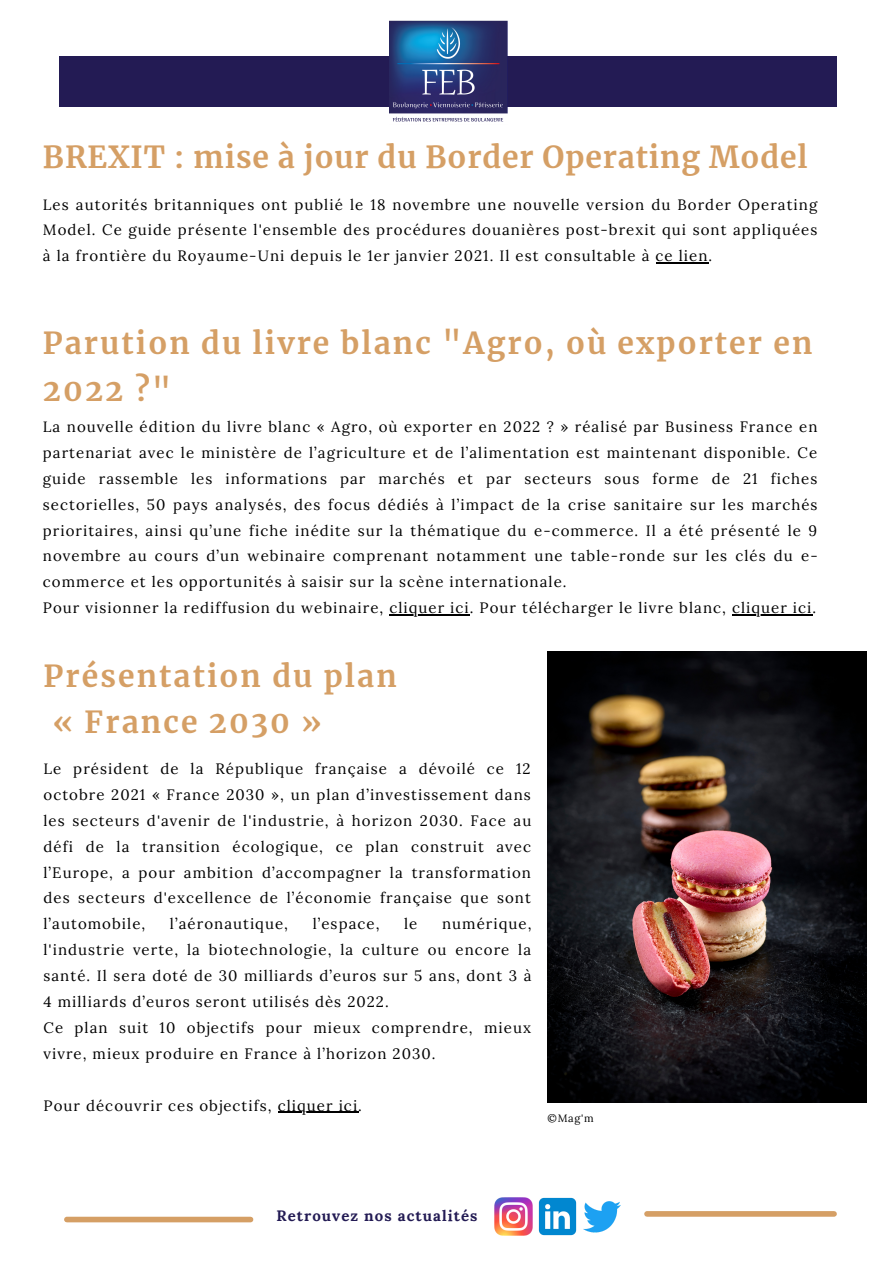
<style>
.page{position:relative;width:894px;height:1264px;background:#fff}
.page>*{position:absolute;margin:0;border:0;box-sizing:border-box;transform-origin:0 0}
.t1{font:700 30px/46.2px "Merriweather";letter-spacing:.07em;color:#d59f65}
.t2{font:700 30px "Merriweather";letter-spacing:.03em;color:#d59f65}
.t3{font:15px/26px "Lora";letter-spacing:.07em;color:#000;text-align:justify}
.t4{font:700 15px "Lora";letter-spacing:.07em;color:#231b54}
.t5{font:10.65px "Lora";color:#000}
</style>
<div class="page">
<div style="left:59px;top:56px;width:777px;height:51px;background:#231b54"></div>
<img style="left:494px;top:1197px;width:38px;height:38px">
<img style="left:538px;top:1197px;width:38px;height:38px">
<img style="left:583px;top:1201px;width:38px;height:32px">
<img style="left:389px;top:21px;width:118px;height:101px">
<div style="left:67px;top:1216px;width:183px;height:6px;background:#d59f65"></div>
<svg style="left:646px;top:1211px;width:187px;height:5px"></svg>
<img style="left:547px;top:651px;width:319px;height:451px">
<hr style="left:655px;top:262px;width:53px;height:1px;background:#000">
<hr style="left:389px;top:614px;width:80px;height:1px;background:#000">
<hr style="left:731px;top:614px;width:81px;height:1px;background:#000">
<hr style="left:278px;top:1111px;width:80px;height:1px;background:#000">
<p class="t2" style="left:43px;top:138px;width:766px">BREXIT : mise à jour du Border Operating Model</p>
<p class="t3" style="left:43px;top:191px;width:775px">Les autorités britanniques ont publié le 18 novembre une nouvelle version du Border Operating Model. Ce guide présente l'ensemble des procédures douanières post-brexit qui sont appliquées à la frontière du Royaume-Uni depuis le 1er janvier 2021. Il est consultable à ce lien.</p>
<p class="t1" style="left:43px;top:321px;width:770px">Parution du livre blanc "Agro, où exporter en<br>2022 ?"</p>
<p class="t3" style="left:43px;top:413px;width:776px">La nouvelle édition du livre blanc « Agro, où exporter en 2022 ? » réalisé par Business France en partenariat avec le ministère de l’agriculture et de l’alimentation est maintenant disponible. Ce guide rassemble les informations par marchés et par secteurs sous forme de 21 fiches sectorielles, 50 pays analysés, des focus dédiés à l’impact de la crise sanitaire sur les marchés prioritaires, ainsi qu’une fiche inédite sur la thématique du e-commerce. Il a été présenté le 9 novembre au cours d’un webinaire comprenant notamment une table-ronde sur les clés du e&shy;commerce et les opportunités à saisir sur la scène internationale.</p>
<p class="t3" style="left:43px;top:594px;width:774px">Pour visionner la rediffusion du webinaire, cliquer ici. Pour télécharger le livre blanc, cliquer ici.</p>
<p class="t1" style="left:43px;top:652px;width:355px">Présentation du plan</p>
<p class="t1" style="left:53px;top:699px;width:270px">« France 2030 »</p>
<p class="t3" style="left:43px;top:755px;width:489px">Le président de la République française a dévoilé ce 12 octobre 2021 « France 2030 », un plan d’investissement dans les secteurs d'avenir de l'industrie, à horizon 2030. Face au défi de la transition écologique, ce plan construit avec l’Europe, a pour ambition d’accompagner la transformation des secteurs d'excellence de l’économie française que sont l’automobile,</p>
<p class="t3" style="left:43px;top:910px;width:489px;text-indent:398px">numérique, l'industrie verte, la biotechnologie, la culture ou encore la santé. Il sera doté de 30 milliards d’euros sur 5 ans, dont 3 à 4 milliards d’euros seront utilisés dès 2022.</p>
<p class="t3" style="left:43px;top:1014px;width:489px">Ce plan suit 10 objectifs pour mieux comprendre, mieux vivre, mieux produire en France à l’horizon 2030.</p>
<p class="t3" style="left:43px;top:1092px;width:320px">Pour découvrir ces objectifs, cliquer ici.</p>
<p class="t3" style="left:170px;top:910px;width:119px">l’aéronautique,</p>
<p class="t3" style="left:312px;top:910px;width:68px">l’espace,</p>
<p class="t3" style="left:404px;top:910px;width:15px">le</p>
<p class="t5" style="left:547px;top:1110px;width:48px">©Mag'm</p>
<p class="t4" style="left:276px;top:1206px;width:202px">Retrouvez nos actualités</p>
</div>
